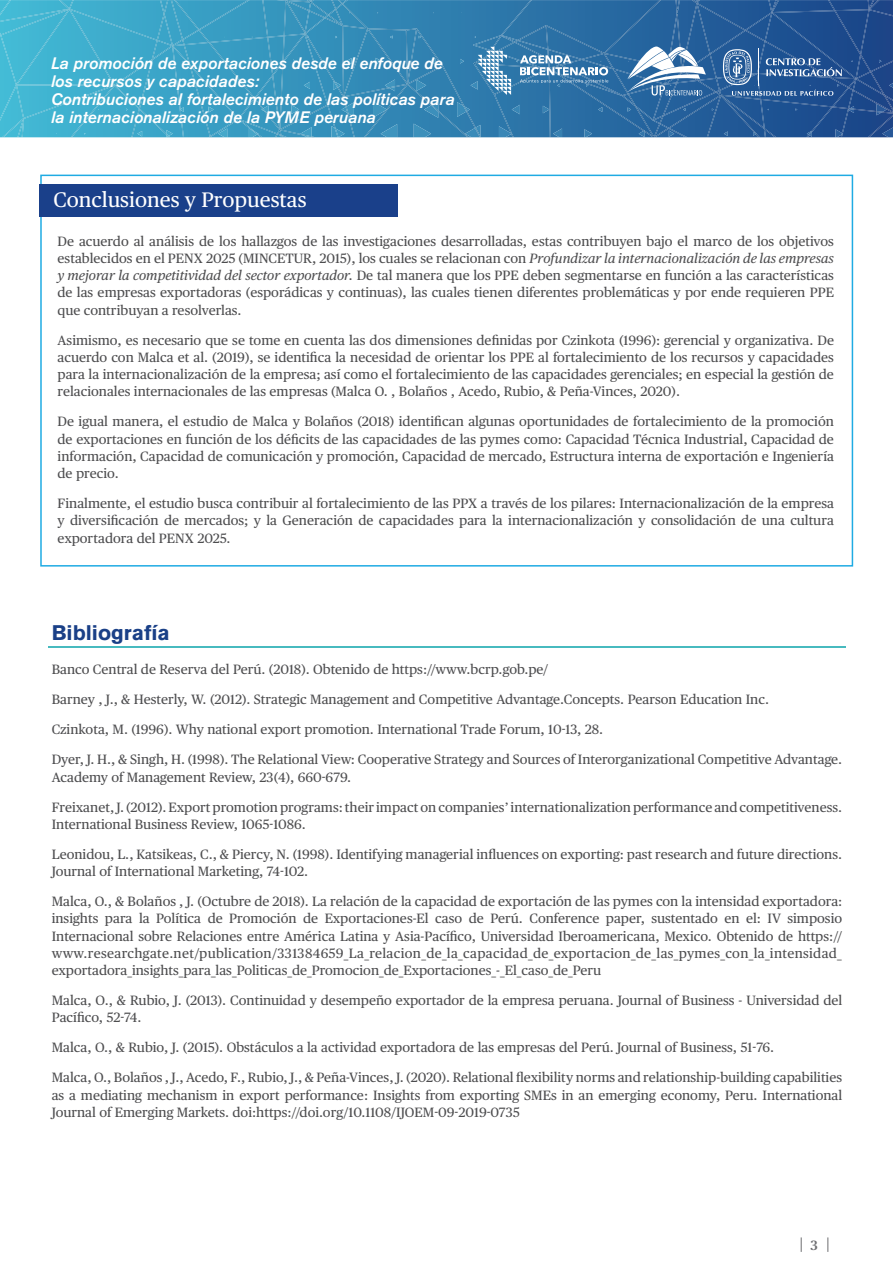
<style>
.page{position:relative;width:893px;height:1263px;background:#fff}
.page>*{position:absolute;margin:0;border:0;box-sizing:border-box;transform-origin:0 0}
.t1{font:21px "Publico Text";color:#fff}
.t2{font:700 21px "Akzidenz Grotesk Pro";color:#1a4087}
.t3{font:italic 500 16.5px/18px "Akzidenz Grotesk Pro";color:#fff}
.t4{font:13.5px/17.2px "Publico Text";color:#4d4d4f;text-align:justify}
.t5{font:600 13.5px "Publico Text";color:#6d6e71}
.s1{font-style:italic}
</style>
<div class="page">
<svg style="left:801px;top:1237px;width:1px;height:15px"></svg>
<svg style="left:827px;top:1237px;width:1px;height:15px"></svg>
<svg style="left:0;top:0;width:893px;height:138px;background:#3a86b3"></svg>
<div style="left:40px;top:175px;width:813px;height:392px;border:2px solid #1fabe3"></div>
<div style="left:40px;top:184px;width:358px;height:32px;background:#1a408a"></div>
<hr style="left:48px;top:646px;width:798px;height:2px;background:#47babf">
<p class="t3" style="left:51px;top:54px;width:405px">La promoción de exportaciones desde el enfoque de los recursos y capacidades:<br>Contribuciones al fortalecimiento de las políticas para la internacionalización de la PYME peruana</p>
<h1 class="t1" style="left:53px;top:184px;width:255px">Conclusiones y Propuestas</h1>
<p class="t4" style="left:58px;top:231px;width:778px">De acuerdo al análisis de los hallazgos de las investigaciones desarrolladas, estas contribuyen bajo el marco de los objetivos establecidos en el PENX 2025 (MINCETUR, 2015), los cuales se relacionan con <span class="s1">Profundizar la internacionalización de las empresas y mejorar la competitividad del sector exportador.</span> De tal manera que los PPE deben segmentarse en función a las características de las empresas exportadoras (esporádicas y continuas), las cuales tienen diferentes problemáticas y por ende requieren PPE que contribuyan a resolverlas.</p>
<p class="t4" style="left:58px;top:330px;width:778px">Asimismo, es necesario que se tome en cuenta las dos dimensiones definidas por Czinkota (1996): gerencial y organizativa. De acuerdo con Malca et al. (2019), se identifica la necesidad de orientar los PPE al fortalecimiento de los recursos y capacidades para la internacionalización de la empresa; así como el fortalecimiento de las capacidades gerenciales; en especial la gestión de relacionales internacionales de las empresas (Malca O. , Bolaños , Acedo, Rubio, &amp; Peña-Vinces, 2020).</p>
<p class="t4" style="left:58px;top:412px;width:778px">De igual manera, el estudio de Malca y Bolaños (2018) identifican algunas oportunidades de fortalecimiento de la promoción de exportaciones en función de los déficits de las capacidades de las pymes como: Capacidad Técnica Industrial, Capacidad de información, Capacidad de comunicación y promoción, Capacidad de mercado, Estructura interna de exportación e Ingeniería de precio.</p>
<p class="t4" style="left:58px;top:494px;width:778px">Finalmente, el estudio busca contribuir al fortalecimiento de las PPX a través de los pilares: Internacionalización de la empresa y diversificación de mercados; y la Generación de capacidades para la internacionalización y consolidación de una cultura exportadora del PENX 2025.</p>
<h1 class="t2" style="left:52px;top:619px;width:120px">Bibliografía</h1>
<p class="t4" style="left:52px;top:660px;width:498px">Banco Central de Reserva del Perú. (2018). Obtenido de https://www.bcrp.gob.pe/</p>
<p class="t4" style="left:52px;top:690px;width:719px">Barney , J., &amp; Hesterly, W. (2012). Strategic Management and Competitive Advantage.Concepts. Pearson Education Inc.</p>
<p class="t4" style="left:52px;top:720px;width:553px">Czinkota, M. (1996). Why national export promotion. International Trade Forum, 10-13, 28.</p>
<p class="t4" style="left:52px;top:750px;width:792px">Dyer, J. H., &amp; Singh, H. (1998). The Relational View: Cooperative Strategy and Sources of Interorganizational Competitive Advantage.<br>Academy of Management Review, 23(4), 660-679.</p>
<p class="t4" style="left:52px;top:797px;width:792px">Freixanet, J. (2012). Export promotion programs: their impact on companies’ internationalization performance and competitiveness.<br>International Business Review, 1065-1086.</p>
<p class="t4" style="left:52px;top:845px;width:792px">Leonidou, L., Katsikeas, C., &amp; Piercy, N. (1998). Identifying managerial influences on exporting: past research and future directions.<br>Journal of International Marketing, 74-102.</p>
<p class="t4" style="left:52px;top:892px;width:792px">Malca, O., &amp; Bolaños , J. (Octubre de 2018). La relación de la capacidad de exportación de las pymes con la intensidad exportadora: insights para la Política de Promoción de Exportaciones-El caso de Perú. Conference paper, sustentado en el: IV simposio Internacional sobre Relaciones entre América Latina y Asia-Pacífico, Universidad Iberoamericana, Mexico. Obtenido de https:// www.researchgate.net/publication/331384659_La_relacion_de_la_capacidad_de_exportacion_de_las_pymes_con_la_intensidad_ exportadora_insights_para_las_Politicas_de_Promocion_de_Exportaciones_-_El_caso_de_Peru</p>
<p class="t4" style="left:52px;top:991px;width:792px">Malca, O., &amp; Rubio, J. (2013). Continuidad y desempeño exportador de la empresa peruana. Journal of Business - Universidad del<br>Pacífico, 52-74.</p>
<p class="t4" style="left:52px;top:1038px;width:724px">Malca, O., &amp; Rubio, J. (2015). Obstáculos a la actividad exportadora de las empresas del Perú. Journal of Business, 51-76.</p>
<p class="t4" style="left:52px;top:1068px;width:792px">Malca, O., Bolaños , J., Acedo, F., Rubio, J., &amp; Peña-Vinces, J. (2020). Relational flexibility norms and relationship-building capabilities as a mediating mechanism in export performance: Insights from exporting SMEs in an emerging economy, Peru. International Journal of Emerging Markets. doi:https://doi.org/10.1108/IJOEM-09-2019-0735</p>
<p class="t5" style="left:811px;top:1234px;width:9px">3</p>
</div>
